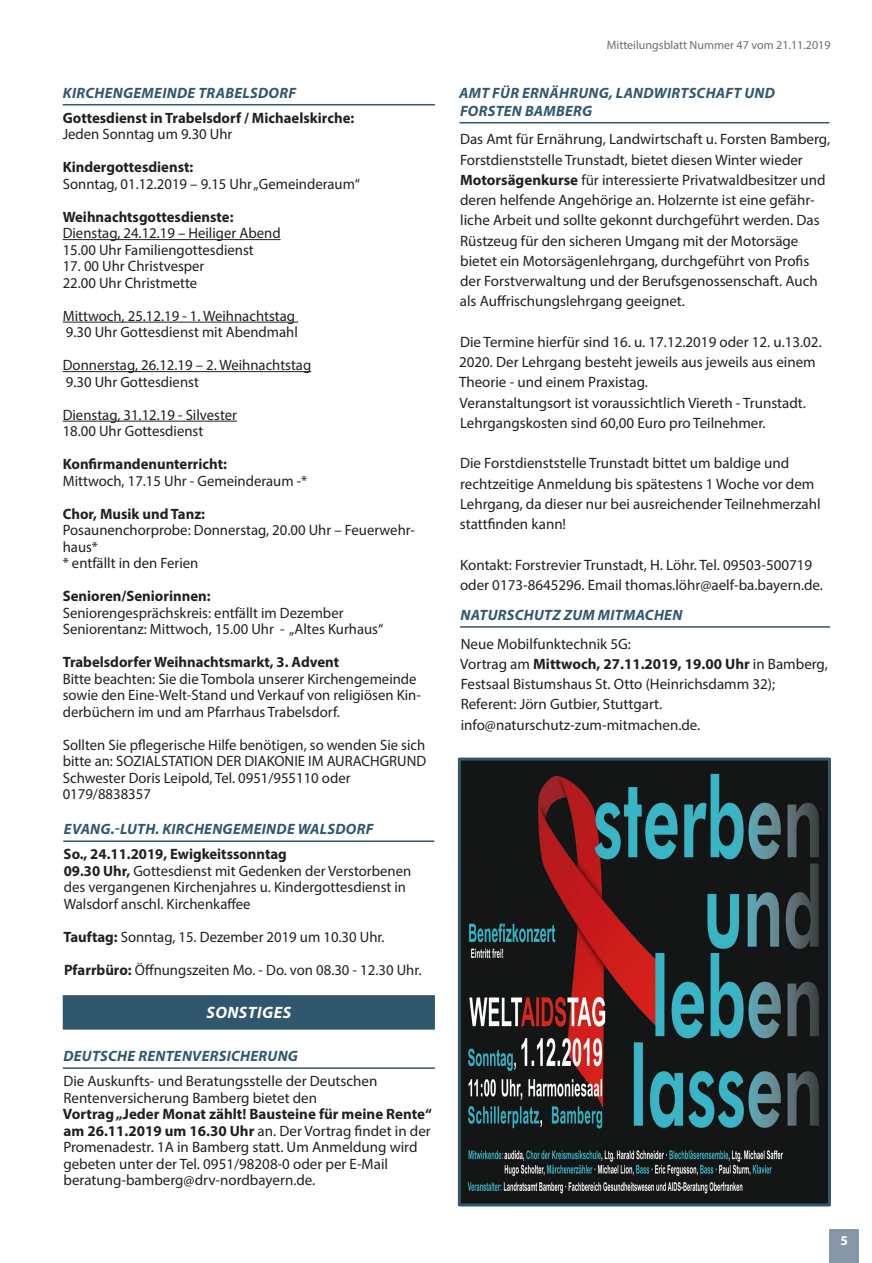
<style>
.page{position:relative;width:872px;height:1263px;background:#fff}
.page>*{position:absolute;margin:0;border:0;box-sizing:border-box;transform-origin:0 0}
.Rubrik{font:italic 700 16.5px "Myriad Pro";letter-spacing:.03em;color:#fff}
.Fließtext{font:15px/20.2px "Myriad Pro";color:#231f20}
.Fließtext-2{font:700 15px "Myriad Pro";color:#231f20}
.Überschrift_H1{font:italic 700 15px/18px "Myriad Pro";letter-spacing:.02em;color:#31576f}
.t1{font:700 13.5px "Myriad Pro";color:#fff}
.t2{font:12px "Myriad Pro";color:#6c6d70}
.s1{font-weight:700}
</style>
<div class="page">
<hr style="left:63px;top:1067px;width:372px;height:2px;background:#31576f">
<div style="left:63px;top:995px;width:372px;height:35px;background:#31576f"></div>
<hr style="left:63px;top:840px;width:371px;height:2px;background:#31576f">
<hr style="left:63px;top:104px;width:372px;height:1px;background:#31576f">
<hr style="left:63px;top:239px;width:218px;height:1px;background:#231f20">
<hr style="left:63px;top:322px;width:235px;height:1px;background:#231f20">
<hr style="left:63px;top:371px;width:248px;height:1px;background:#231f20">
<hr style="left:63px;top:421px;width:174px;height:1px;background:#231f20">
<hr style="left:459px;top:122px;width:370px;height:1px;background:#31576f">
<hr style="left:460px;top:626px;width:370px;height:2px;background:#31576f">
<img style="left:462px;top:761px;width:365px;height:441px">
<div style="left:458px;top:757px;width:373px;height:449px;border:3px solid #31576f"></div>
<div style="left:829px;top:1229px;width:30px;height:34px;background:#8797a8"></div>
<p class="Überschrift_H1" style="left:63px;top:83px;width:235px">KIRCHENGEMEINDE TRABELSDORF</p>
<p class="Fließtext-2" style="left:63px;top:108px;width:293px">Gottesdienst in Trabelsdorf / Michaelskirche:</p>
<p class="Fließtext" style="left:63px;top:124px;width:171px">Jeden Sonntag um 9.30 Uhr</p>
<p class="Fließtext-2" style="left:63px;top:157px;width:132px">Kindergottesdienst:</p>
<p class="Fließtext" style="left:63px;top:173px;width:299px">Sonntag, 01.12.2019 – 9.15 Uhr „Gemeinderaum“</p>
<p class="Fließtext-2" style="left:63px;top:207px;width:172px">Weihnachtsgottesdienste:</p>
<p class="Fließtext" style="left:63px;top:223px;width:219px">Dienstag, 24.12.19 – Heiliger Abend</p>
<p class="Fließtext" style="left:63px;top:239px;width:192px">15.00 Uhr Familiengottesdienst</p>
<p class="Fließtext" style="left:63px;top:256px;width:143px">17. 00 Uhr Christvesper</p>
<p class="Fließtext" style="left:63px;top:272px;width:136px">22.00 Uhr Christmette</p>
<p class="Fließtext" style="left:63px;top:305px;width:234px">Mittwoch, 25.12.19 - 1. Weihnachtstag</p>
<p class="Fließtext" style="left:66px;top:322px;width:234px">9.30 Uhr Gottesdienst mit Abendmahl</p>
<p class="Fließtext" style="left:63px;top:355px;width:250px">Donnerstag, 26.12.19 – 2. Weihnachtstag</p>
<p class="Fließtext" style="left:66px;top:371px;width:134px">9.30 Uhr Gottesdienst</p>
<p class="Fließtext" style="left:63px;top:404px;width:176px">Dienstag, 31.12.19 - Silvester</p>
<p class="Fließtext" style="left:63px;top:421px;width:142px">18.00 Uhr Gottesdienst</p>
<p class="Fließtext-2" style="left:63px;top:454px;width:166px">Konfirmandenunterricht:</p>
<p class="Fließtext" style="left:63px;top:470px;width:246px">Mittwoch, 17.15 Uhr - Gemeinderaum -*</p>
<p class="Fließtext-2" style="left:63px;top:504px;width:144px">Chor, Musik und Tanz:</p>
<p class="Fließtext" style="left:63px;top:522px;width:354px;line-height:16.5px">Posaunenchorprobe: Donnerstag, 20.00 Uhr – Feuerwehr&shy;haus*</p>
<p class="Fließtext" style="left:63px;top:553px;width:137px">* entfällt in den Ferien</p>
<p class="Fließtext-2" style="left:63px;top:586px;width:149px">Senioren/Seniorinnen:</p>
<p class="Fließtext" style="left:63px;top:602px;width:282px">Seniorengesprächskreis: entfällt im Dezember</p>
<p class="Fließtext" style="left:63px;top:619px;width:322px">Seniorentanz: Mittwoch, 15.00 Uhr - „Altes Kurhaus“</p>
<p class="Fließtext-2" style="left:63px;top:652px;width:278px">Trabelsdorfer Weihnachtsmarkt, 3. Advent</p>
<p class="Fließtext" style="left:63px;top:670px;width:360px;line-height:16.5px">Bitte beachten: Sie die Tombola unserer Kirchengemeinde sowie den Eine-Welt-Stand und Verkauf von religiösen Kin&shy;derbüchern im und am Pfarrhaus Trabelsdorf.</p>
<p class="Fließtext" style="left:63px;top:736px;width:365px;line-height:16.5px">Sollten Sie pflegerische Hilfe benötigen, so wenden Sie sich bitte an: SOZIALSTATION DER DIAKONIE IM AURACHGRUND</p>
<p class="Fließtext" style="left:63px;top:769px;width:289px;line-height:16.5px">Schwester Doris Leipold, Tel. 0951/955110 oder<br>0179/8838357</p>
<p class="Überschrift_H1" style="left:64px;top:819px;width:311px">EVANG.-LUTH. KIRCHENGEMEINDE WALSDORF</p>
<p class="Fließtext-2" style="left:64px;top:844px;width:225px">So., 24.11.2019, Ewigkeitssonntag</p>
<p class="Fließtext" style="left:64px;top:862px;width:349px;line-height:16.5px"><span class="s1">09.30 Uhr,</span> Gottesdienst mit Gedenken der Verstorbenen des vergangenen Kirchenjahres u. Kindergottesdienst in<br>Walsdorf anschl. Kirchenkaffee</p>
<p class="Fließtext" style="left:63px;top:926px;width:323px"><span class="s1">Tauftag:</span> Sonntag, 15. Dezember 2019 um 10.30 Uhr.</p>
<p class="Fließtext" style="left:64px;top:959px;width:359px"><span class="s1">Pfarrbüro:</span> Öffnungszeiten Mo. - Do. von 08.30 - 12.30 Uhr.</p>
<p class="Rubrik" style="left:206px;top:1002px;width:86px">SONSTIGES</p>
<p class="Überschrift_H1" style="left:63px;top:1046px;width:236px">DEUTSCHE RENTENVERSICHERUNG</p>
<p class="Fließtext" style="left:63px;top:1070px;width:315px">Die Auskunfts- und Beratungsstelle der Deutschen</p>
<p class="Fließtext" style="left:63px;top:1087px;width:255px">Rentenversicherung Bamberg bietet den</p>
<p class="Fließtext" style="left:63px;top:1105px;width:370px;line-height:16.5px"><span class="s1">Vortrag „Jeder Monat zählt! Bausteine für meine Rente“ am 26.11.2019 um 16.30 Uhr</span> an. Der Vortrag findet in der Promenadestr. 1A in Bamberg statt. Um Anmeldung wird gebeten unter der Tel. 0951/98208-0 oder per E-Mail</p>
<p class="Fließtext" style="left:63px;top:1169px;width:253px">beratung-bamberg@drv-nordbayern.de.</p>
<p class="t2" style="left:607px;top:38px;width:225px">Mitteilungsblatt Nummer 47 vom 21.11.2019</p>
<p class="Überschrift_H1" style="left:459px;top:83px;width:317px">AMT FÜR ERNÄHRUNG, LANDWIRTSCHAFT UND<br>FORSTEN BAMBERG</p>
<p class="Fließtext" style="left:460px;top:129px;width:372px">Das Amt für Ernährung, Landwirtschaft u. Forsten Bamberg, Forstdienststelle Trunstadt, bietet diesen Winter wieder <span class="s1">Motorsägenkurse</span> für interessierte Privatwaldbesitzer und deren helfende Angehörige an. Holzernte ist eine gefähr&shy;liche Arbeit und sollte gekonnt durchgeführt werden. Das Rüstzeug für den sicheren Umgang mit der Motorsäge bietet ein Motorsägenlehrgang, durchgeführt von Profis der Forstverwaltung und der Berufsgenossenschaft. Auch als Auffrischungslehrgang geeignet.</p>
<p class="Fließtext" style="left:459px;top:331px;width:364px">Die Termine hierfür sind 16. u. 17.12.2019 oder 12. u.13.02.<br>2020. Der Lehrgang besteht jeweils aus jeweils aus einem<br>Theorie - und einem Praxistag.</p>
<p class="Fließtext" style="left:459px;top:392px;width:348px">Veranstaltungsort ist voraussichtlich Viereth - Trunstadt.<br>Lehrgangskosten sind 60,00 Euro pro Teilnehmer.</p>
<p class="Fließtext" style="left:460px;top:453px;width:362px">Die Forstdienststelle Trunstadt bittet um baldige und rechtzeitige Anmeldung bis spätestens 1 Woche vor dem Lehrgang, da dieser nur bei ausreichender Teilnehmerzahl stattfinden kann!</p>
<p class="Fließtext" style="left:460px;top:554px;width:364px">Kontakt: Forstrevier Trunstadt, H. Löhr. Tel. 09503-500719 oder 0173-8645296. Email thomas.löhr@aelf-ba.bayern.de.</p>
<p class="Überschrift_H1" style="left:460px;top:605px;width:223px">NATURSCHUTZ ZUM MITMACHEN</p>
<p class="Fließtext" style="left:460px;top:633px;width:172px">Neue Mobilfunktechnik 5G:</p>
<p class="Fließtext" style="left:460px;top:653px;width:369px">Vortrag am <span class="s1">Mittwoch, 27.11.2019, 19.00 Uhr</span> in Bamberg,<br>Festsaal Bistumshaus St. Otto (Heinrichsdamm 32);</p>
<p class="Fließtext" style="left:460px;top:694px;width:203px">Referent: Jörn Gutbier, Stuttgart.</p>
<p class="Fließtext" style="left:461px;top:714px;width:241px">info@naturschutz-zum-mitmachen.de.</p>
<p class="t1" style="left:840px;top:1231px;width:9px">5</p>
</div>
